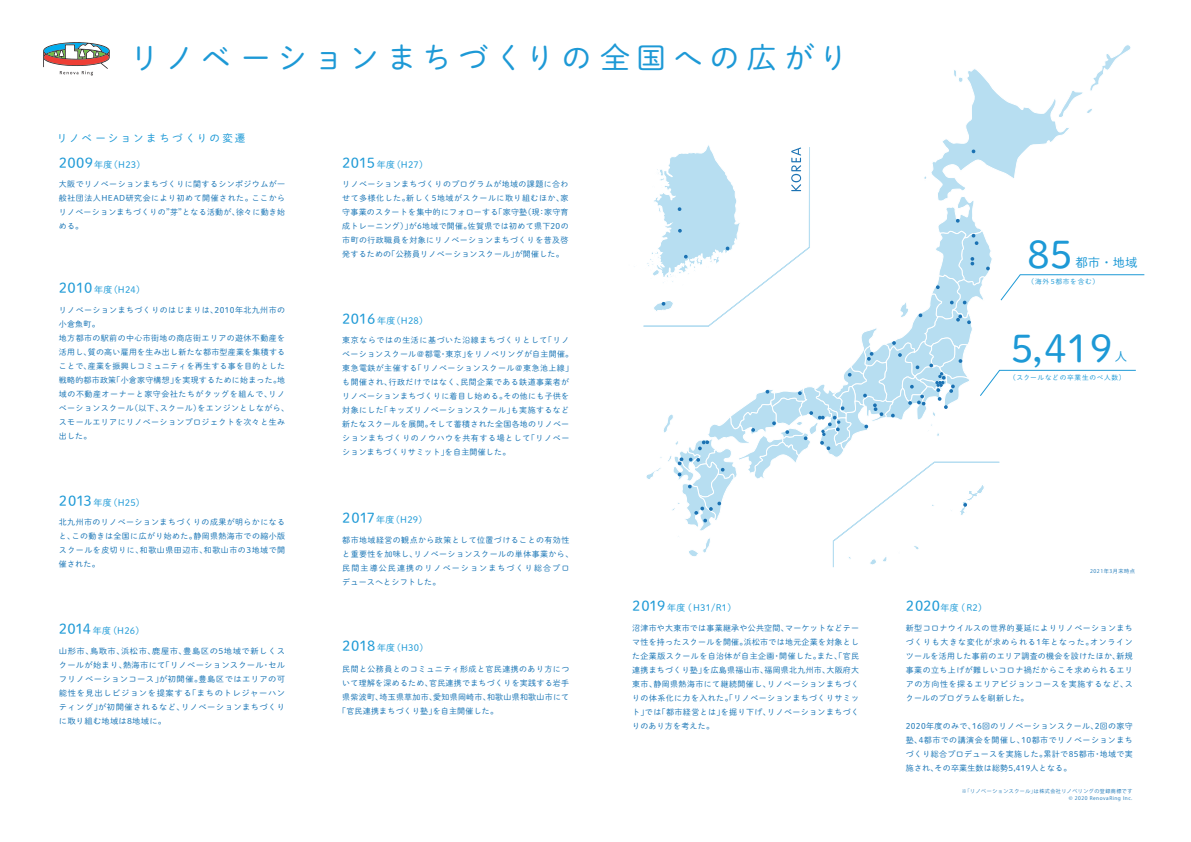
<style>
.page{position:relative;width:1191px;height:842px;background:#fff}
.page>*{position:absolute;margin:0;border:0;box-sizing:border-box;transform-origin:0 0}
.t1{font:38.6px "DNP Shuei M Go Std L";color:#1d99d6}
.t2{font:30px "DNP Shuei M Go Std L";letter-spacing:.2em;color:#1d99d6}
.t3{font:12.3px "DNP Shuei M Go Std L";color:#1d99d6}
.t4{font:10.5px "DNP Shuei M Go Std L";letter-spacing:.2em;color:#1d99d6}
.t5{font:9px "DNP Shuei M Go Std L";letter-spacing:.025em;color:#1d99d6}
.t6{font:8px/14px "DNP Shuei M Go Std L";letter-spacing:.05em;color:#1774b5;text-align:justify}
.t7{font:8px/14px "DNP Shuei M Go Std L";letter-spacing:.05em;color:#1774b5;text-align:justify;scale:1.04 1}
.t8{font:8px "DNP Shuei M Go Std L";letter-spacing:.03em;color:#1774b5}
.t9{font:8px "DNP Shuei M Go Std L";letter-spacing:.025em;color:#1774b5}
.t10{font:6.7px "DNP Shuei M Go Std L";letter-spacing:.1em;color:#1d99d6}
.t11{font:5.2px "Koz Go Pr 6 N";letter-spacing:.1em;color:#1774b5}
.t12{font:5px/7px "Koz Go Pr 6 N";letter-spacing:.1em;color:#1774b5;text-align:right}
.s1{font-size:14px}
</style>
<div class="page">
<svg style="left:43px;top:42px;width:67px;height:33px"></svg>
<svg style="left:644px;top:45px;width:500px;height:523px"></svg>
<h2 class="t2" style="left:129px;top:36px;width:720px">リノベーションまちづくりの全国への広がり</h2>
<h3 class="t4" style="left:57px;top:130px;width:190px">リノベーションまちづくりの変遷</h3>
<p class="t5" style="left:59px;top:158px;width:83px"><span class="s1">2009</span>年度 (H23)</p>
<p class="t6" style="left:59px;top:177px;width:228px">大阪でリノベーションまちづくりに関するシンポジウムが一般社団法人HEAD研究会により初めて開催された。ここからリノベーションまちづくりの”芽”となる活動が、徐々に動き始める。</p>
<p class="t5" style="left:59px;top:283px;width:83px"><span class="s1">2010</span> 年度(H24)</p>
<p class="t6" style="left:59px;top:302px;width:232px;text-align:left">リノベーションまちづくりのはじまりは、2010年北九州市の小倉魚町。<br>地方都市の駅前の中心市街地の商店街エリアの遊休不動産を活用し、質の高い雇用を生み出し新たな都市型産業を集積することで、産業を振興しコミュニティを再生する事を目的とした戦略的都市政策「小倉家守構想」を実現するために始まった。地域の不動産オーナーと家守会社たちがタッグを組んで、リノベーションスクール（以下、スクール）をエンジンとしながら、スモールエリアにリノベーションプロジェクトを次々と生み出した。</p>
<p class="t5" style="left:59px;top:496px;width:83px"><span class="s1">2013</span> 年度 (H25)</p>
<p class="t6" style="left:59px;top:515px;width:228px">北九州市のリノベーションまちづくりの成果が明らかになると、この動きは全国に広がり始めた。静岡県熱海市での縮小版スクールを皮切りに、和歌山県田辺市、和歌山市の3地域で開催された。</p>
<p class="t5" style="left:59px;top:624px;width:82px"><span class="s1">2014</span> 年度 (H26)</p>
<p class="t7" style="left:59px;top:644px;width:219px">山形市、鳥取市、浜松市、鹿屋市、豊島区の5地域で新しくスクールが始まり、熱海市にて「リノベーションスクール・セルフリノベーションコース」が初開催。豊島区ではエリアの可能性を見出しビジョンを提案する「まちのトレジャーハンティング」が初開催されるなど、リノベーションまちづくりに取り組む地域は8地域に。</p>
<p class="t5" style="left:342px;top:158px;width:82px"><span class="s1">2015</span> 年度 (H27)</p>
<p class="t6" style="left:342px;top:177px;width:228px">リノベーションまちづくりのプログラムが地域の課題に合わせて多様化した。新しく5地域がスクールに取り組むほか、家守事業のスタートを集中的にフォローする「家守塾（現：家守育成トレーニング）」が6地域で開催。佐賀県では初めて県下20の市町の行政職員を対象にリノベーションまちづくりを普及啓発するための「公務員リノベーションスクール」が開催した。</p>
<p class="t5" style="left:342px;top:314px;width:82px"><span class="s1">2016</span> 年度(H28)</p>
<p class="t6" style="left:342px;top:333px;width:232px;text-align:left">東京ならではの生活に基づいた沿線まちづくりとして「リノベーションスクール＠都電・東京」をリノベリングが自主開催。東急電鉄が主催する「リノベーションスクール＠東急池上線」も開催され、行政だけではなく、民間企業である鉄道事業者がリノベーションまちづくりに着目し始める。その他にも子供を対象にした「キッズリノベーションスクール」も実施するなど新たなスクールを展開。そして蓄積された全国各地のリノベーションまちづくりのノウハウを共有する場として「リノベーションまちづくりサミット」を自主開催した。</p>
<p class="t5" style="left:342px;top:513px;width:82px"><span class="s1">2017</span>年度 (H29)</p>
<p class="t6" style="left:342px;top:533px;width:233px;text-align:left">都市地域経営の観点から政策として位置づけることの有効性と重要性を加味し、リノベーションスクールの単体事業から、民間主導公民連携のリノベーションまちづくり総合プロデュースへとシフトした。</p>
<p class="t5" style="left:342px;top:641px;width:83px"><span class="s1">2018</span> 年度 (H30)</p>
<p class="t6" style="left:342px;top:661px;width:229px">民間と公務員とのコミュニティ形成と官民連携のあり方につ</p>
<p class="t8" style="left:342px;top:677px;width:228px">いて理解を深めるため、官民連携でまちづくりを実践する岩手</p>
<p class="t8" style="left:342px;top:691px;width:228px">県紫波町、埼玉県草加市、愛知県岡崎市、和歌山県和歌山市にて</p>
<p class="t9" style="left:338px;top:705px;width:161px">「官民連携まちづくり塾」を自主開催した。</p>
<p class="t5" style="left:632px;top:601px;width:101px"><span class="s1">2019</span> 年度 (H31/R1)</p>
<p class="t6" style="left:632px;top:620px;width:229px">沼津市や大東市では事業継承や公共空間、マーケットなどテーマ性を持ったスクールを開催。浜松市では地元企業を対象とした企業版スクールを自治体が自主企画・開催した。また、「官民連携まちづくり塾」を広島県福山市、福岡県北九州市、大阪府大東市、静岡県熱海市にて継続開催し、リノベーションまちづくりの体系化に力を入れた。「リノベーションまちづくりサミット」では「都市経営とは」を掘り下げ、リノベーションまちづくりのあり方を考えた。</p>
<h1 class="t1" style="left:1027px;top:227px;width:47px">85</h1>
<h3 class="t3" style="left:1075px;top:254px;width:63px">都市 ・ 地域</h3>
<p class="t10" style="left:1027px;top:277px;width:73px">（海外 5都市を含む）</p>
<h1 class="t1" style="left:1011px;top:320px;width:103px">5,419</h1>
<h3 class="t3" style="left:1115px;top:348px;width:14px">人</h3>
<p class="t10" style="left:1009px;top:373px;width:118px">（スクールなどの卒業生のべ人数）</p>
<p class="t5" style="left:905px;top:601px;width:78px"><span class="s1">2020</span>年度 (R2)</p>
<p class="t11" style="left:1090px;top:569px;width:46px">2021年3月末時点</p>
<p class="t6" style="left:905px;top:620px;width:229px">新型コロナウイルスの世界的蔓延によりリノベーションまちづくりも大きな変化が求められる1年となった。オンラインツールを活用した事前のエリア調査の機会を設けたほか、新規事業の立ち上げが難しいコロナ禍だからこそ求められるエリアの方向性を探るエリアビジョンコースを実施するなど、スクールのプログラムを刷新した。</p>
<p class="t6" style="left:905px;top:718px;width:228px">2020年度のみで、16回のリノベーションスクール、2回の家守塾、4都市での講演会を開催し、10都市でリノベーションまちづくり総合プロデュースを実施した。累計で85都市・地域で実施され、その卒業生数は総勢5,419人となる。</p>
<p class="t12" style="left:961px;top:787px;width:172px">※「リノベーションスクール」は株式会社リノベリングの登録商標です© 2020 RenovaRing Inc.</p>
</div>
